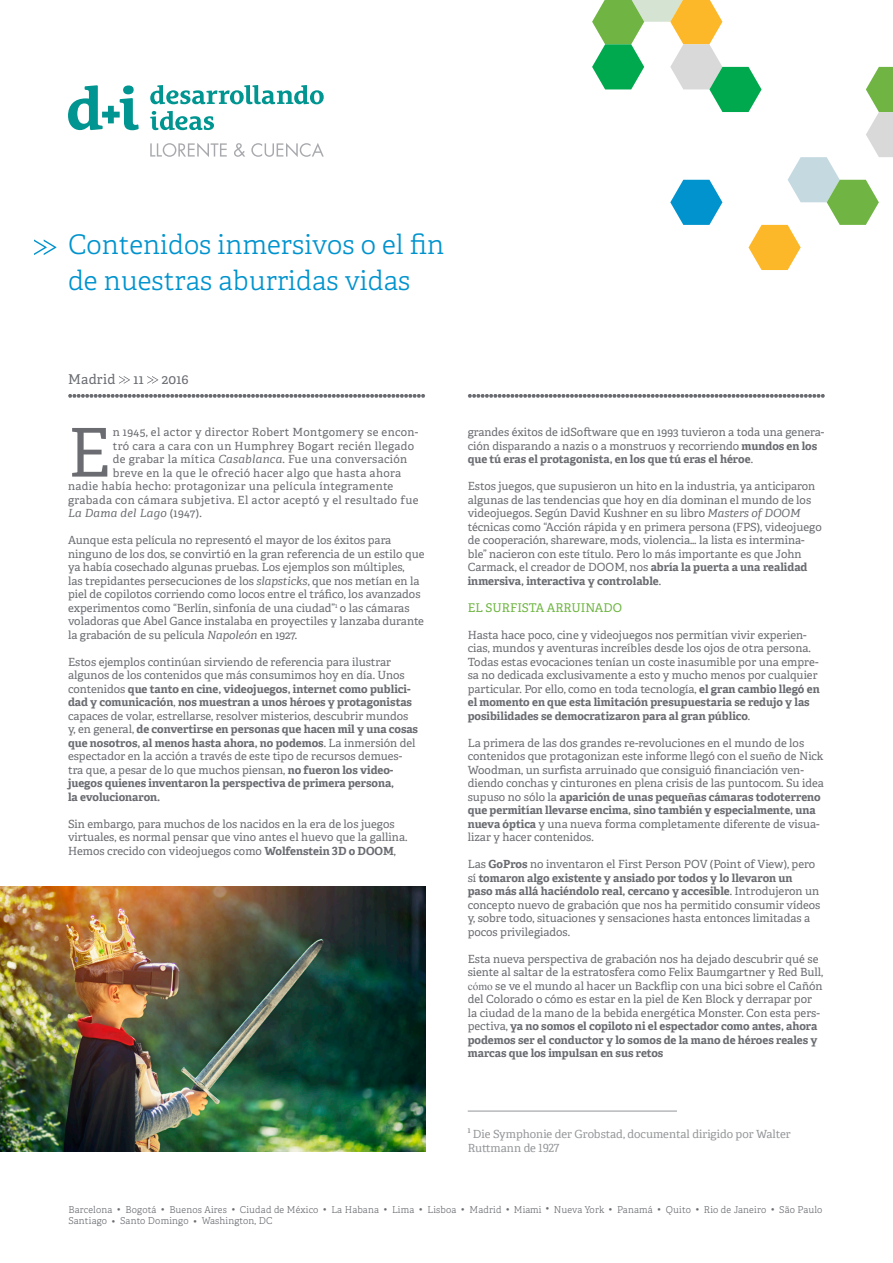
<style>
.page{position:relative;width:893px;height:1263px;background:#fff}
.page>*{position:absolute;margin:0;border:0;box-sizing:border-box;transform-origin:0 0}
.Texto_de_corrido___C{font:67.2px "Adelle";color:#6a6c71}
.Título_del_artículo{font:300 27px/36px "Adelle";color:#0093ce}
.Ciudad_y_fecha{font:13.5px "Adelle";letter-spacing:.02em;color:#6a6c71}
.Subtítulo{font:12px "Adelle";color:#6cb43f}
.texto_corrido{font:11.25px/13.5px "Adelle";color:#6a6c71}
.Texto_de_corrido___C-2{font:11.25px "Adelle";letter-spacing:.03em;color:#6a6c71}
.texto_corrido-2{font:11.25px/13.5px "Adelle";color:#939598}
.Texto_de_corrido___C-3{font:italic 11.25px "Adelle";letter-spacing:.03em;color:#6a6c71}
.t1{font:300 9.45px/11.4px "Adelle";letter-spacing:.02em;color:#6a6c71}
.texto_corrido-3{font:700 6.6px "Adelle";color:#939598}
.s1{font-style:italic}
.s2{font-style:normal}
.s3{font-weight:700}
.s4{font-family:"Times New Roman"}
</style>
<div class="page">
<img style="left:0;top:886px;width:425px;height:266px">
<svg style="left:34px;top:239px;width:22px;height:16px"></svg>
<svg style="left:119px;top:376px;width:11px;height:8px"></svg>
<svg style="left:147px;top:376px;width:11px;height:8px"></svg>
<svg style="left:68px;top:394px;width:357px;height:4px"></svg>
<svg style="left:468px;top:394px;width:357px;height:4px"></svg>
<svg style="left:592px;top:0;width:301px;height:270px"></svg>
<svg style="left:68px;top:85px;width:71px;height:45px"></svg>
<svg style="left:150px;top:85px;width:174px;height:19px"></svg>
<svg style="left:150px;top:111px;width:64px;height:19px"></svg>
<svg style="left:150px;top:143px;width:174px;height:14px"></svg>
<hr style="left:468px;top:1111px;width:209px;height:1px;background:#939598">
<p class="Título_del_artículo" style="left:68px;top:226px;width:378px">Contenidos inmersivos o el fin de nuestras aburridas vidas</p>
<p class="Ciudad_y_fecha" style="left:68px;top:369px;width:49px">Madrid</p>
<p class="Ciudad_y_fecha" style="left:134px;top:369px;width:12px">11</p>
<p class="Ciudad_y_fecha" style="left:162px;top:369px;width:28px">2016</p>
<p class="Texto_de_corrido___C" style="left:68px;top:404px;width:44px">E</p>
<p class="Texto_de_corrido___C-2" style="left:113px;top:424px;width:307px">n 1945, el actor y director Robert Montgomery se encon-</p>
<p class="Texto_de_corrido___C-2" style="left:113px;top:437px;width:303px">tró cara a cara con un Humphrey Bogart recién llegado</p>
<p class="Texto_de_corrido___C-2" style="left:113px;top:451px;width:296px">de grabar la mítica <span class="s1">Casablanca</span>. Fue una conversación</p>
<p class="Texto_de_corrido___C-2" style="left:113px;top:464px;width:290px">breve en la que le ofreció hacer algo que hasta ahora</p>
<p class="Texto_de_corrido___C-2" style="left:68px;top:478px;width:327px">nadie había hecho: protagonizar una película íntegramente</p>
<p class="Texto_de_corrido___C-2" style="left:68px;top:491px;width:352px">grabada con cámara subjetiva. El actor aceptó y el resultado fue</p>
<p class="Texto_de_corrido___C-3" style="left:68px;top:505px;width:135px">La Dama del Lago <span class="s2">(1947).</span></p>
<p class="texto_corrido" style="left:68px;top:533px;width:358px">Aunque esta película no representó el mayor de los éxitos para ninguno de los dos, se convirtió en la gran referencia de un estilo que ya había cosechado algunas pruebas. Los ejemplos son múltiples,<br>las trepidantes persecuciones de los <span class="s1">slapsticks</span>, que nos metían en la piel de copilotos corriendo como locos entre el tráfico, los avanzados experimentos como “Berlín, sinfonía de una ciudad”<sup>1</sup> o las cámaras voladoras que Abel Gance instalaba en proyectiles y lanzaba durante la grabación de su película <span class="s1">Napoleón</span> en 1927.</p>
<p class="texto_corrido" style="left:68px;top:654px;width:352px">Estos ejemplos continúan sirviendo de referencia para ilustrar algunos de los contenidos que más consumimos hoy en día. Unos contenidos <span class="s3">que tanto en cine, videojuegos, internet como publici&shy;dad y comunicación</span>, <span class="s3">nos muestran a unos héroes y protagonistas </span>capaces de volar, estrellarse, resolver misterios, descubrir mundos y, en general, <span class="s3">de convertirse en personas que hacen mil y una cosas que nosotros, al menos hasta ahora, no podemos</span>. La inmersión del espectador en la acción a través de este tipo de recursos demues&shy;tra que, a pesar de lo que muchos piensan, <span class="s3">no fueron los video&shy;juegos quienes inventaron la perspectiva de primera persona,<br>la evolucionaron.</span></p>
<p class="texto_corrido" style="left:68px;top:816px;width:341px">Sin embargo, para muchos de los nacidos en la era de los juegos virtuales, es normal pensar que vino antes el huevo que la gallina.<br>Hemos crecido con videojuegos como <span class="s3">Wolfenstein 3D o DOOM</span>,</p>
<p class="texto_corrido" style="left:468px;top:425px;width:358px">grandes éxitos de idSoftware que en 1993 tuvieron a toda una genera&shy;ción disparando a nazis o a monstruos y recorriendo <span class="s3">mundos en los que tú eras el protagonista, en los que tú eras el héroe</span>.</p>
<p class="texto_corrido" style="left:468px;top:479px;width:355px">Estos juegos, que supusieron un hito en la industria, ya anticiparon algunas de las tendencias que hoy en día dominan el mundo de los videojuegos. Según David Kushner en su libro <span class="s1">Masters of DOOM </span>técnicas como “Acción rápida y en primera persona (FPS), videojuego de cooperación, shareware, mods, violencia… la lista es intermina&shy;ble” nacieron con este título. Pero lo más importante es que John Carmack, el creador de DOOM, nos <span class="s3">abría la puerta a una realidad inmersiva, interactiva y controlable</span>.</p>
<p class="Subtítulo" style="left:468px;top:599px;width:156px">EL SURFISTA ARRUINADO</p>
<p class="texto_corrido" style="left:468px;top:627px;width:353px">Hasta hace poco, cine y videojuegos nos permitían vivir experien&shy;cias, mundos y aventuras increíbles desde los ojos de otra persona.<br>Todas estas evocaciones tenían un coste inasumible por una empre&shy;sa no dedicada exclusivamente a esto y mucho menos por cualquier particular. Por ello, como en toda tecnología, <span class="s3">el gran cambio llegó en el momento en que esta limitación presupuestaria se redujo y las posibilidades se democratizaron para al gran público</span>.</p>
<p class="texto_corrido" style="left:468px;top:735px;width:357px">La primera de las dos grandes re-revoluciones en el mundo de los contenidos que protagonizan este informe llegó con el sueño de Nick Woodman, un surfista arruinado que consiguió financiación ven&shy;diendo conchas y cinturones en plena crisis de las puntocom. Su idea supuso no sólo la <span class="s3">aparición de unas pequeñas cámaras todoterreno que permitían llevarse encima, sino también y especialmente, una nueva óptica</span> y una nueva forma completamente diferente de visua&shy;lizar y hacer contenidos.</p>
<p class="texto_corrido" style="left:468px;top:857px;width:354px">Las <span class="s3">GoPros</span> no inventaron el First Person POV (Point of View), pero sí <span class="s3">tomaron algo existente y ansiado por todos y lo llevaron un<br>paso más allá haciéndolo real, cercano y accesible</span>. Introdujeron un concepto nuevo de grabación que nos ha permitido consumir vídeos y, sobre todo, situaciones y sensaciones hasta entonces limitadas a pocos privilegiados.</p>
<p class="texto_corrido" style="left:468px;top:951px;width:357px">Esta nueva perspectiva de grabación nos ha dejado descubrir qué se siente al saltar de la estratosfera como Felix Baumgartner y Red Bull, <span class="s4">cómo</span> se ve el mundo al hacer un Backflip con una bici sobre el Cañón del Colorado o cómo es estar en la piel de Ken Block y derrapar por la ciudad de la mano de la bebida energética Monster. Con esta pers&shy;pectiva, <span class="s3">ya no somos el copiloto ni el espectador como antes, ahora podemos ser el conductor y lo somos de la mano de héroes reales y marcas que los impulsan en sus retos</span></p>
<p class="texto_corrido-3" style="left:468px;top:1126px;width:4px">1</p>
<p class="texto_corrido-2" style="left:468px;top:1127px;width:324px;text-indent:5px">Die Symphonie der Grobstad, documental dirigido por Walter<br>Ruttmann de 1927</p>
<p class="t1" style="left:68px;top:1204px;width:755px">Barcelona • Bogotá • Buenos Aires • Ciudad de México • La Habana • Lima • Lisboa • Madrid • Miami • Nueva York • Panamá • Quito • Rio de Janeiro • São Paulo<br>Santiago • Santo Domingo • Washington, DC</p>
</div>
